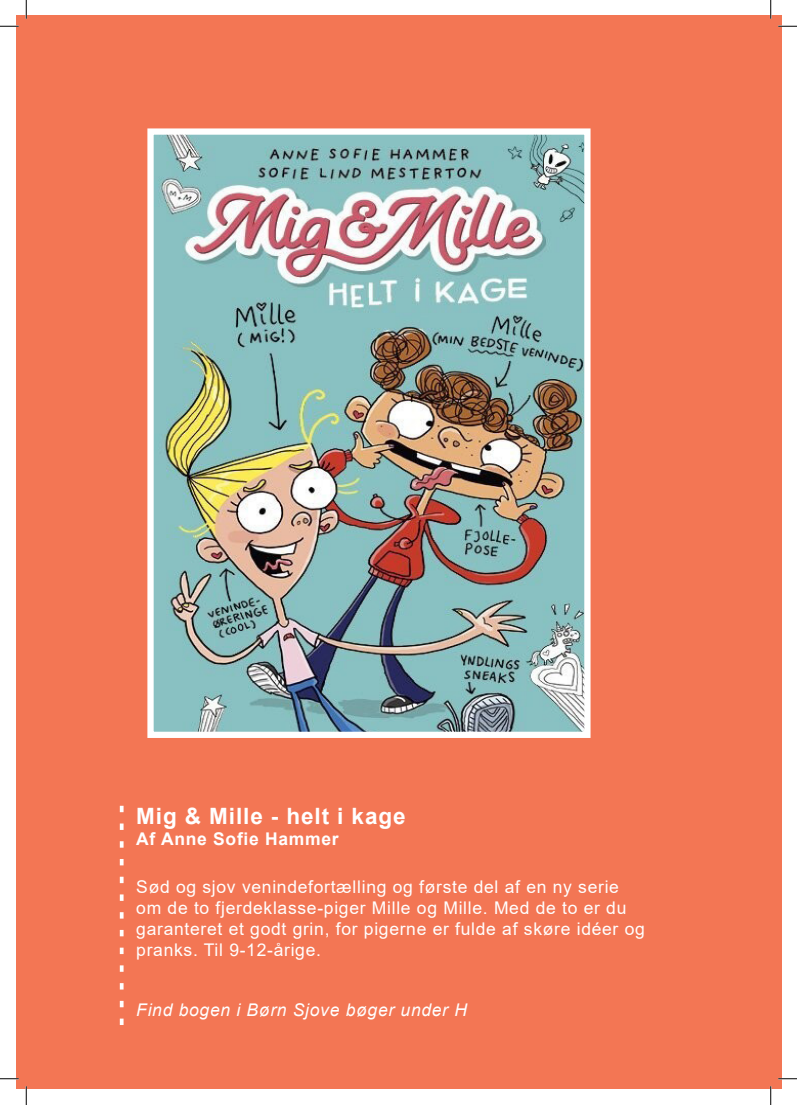
<style>
.page{position:relative;width:797px;height:1105px;background:#fff}
.page>*{position:absolute;margin:0;border:0;box-sizing:border-box;transform-origin:0 0}
.Body_Text{font:700 22.5px "Arial";letter-spacing:.04em;color:#fff}
.Body_Text-2{font:17.5px/21px "Arial";letter-spacing:.04em;color:#fff}
.Body_Text-3{font:italic 17.5px "Arial";letter-spacing:.04em;color:#fff}
.Body_Text-4{font:700 17.5px "Arial";letter-spacing:.04em;color:#fff}
</style>
<div class="page">
<div style="left:16px;top:16px;width:765px;height:1073px;background:#f37654"></div>
<img style="left:154px;top:135px;width:429px;height:596px">
<div style="left:147px;top:128px;width:443px;height:610px;border:6px solid #fff"></div>
<svg style="left:120px;top:806px;width:4px;height:219px"></svg>
<svg style="left:0;top:25px;width:19px;height:2px"></svg>
<svg style="left:778px;top:25px;width:19px;height:2px"></svg>
<svg style="left:0;top:1078px;width:19px;height:1px"></svg>
<svg style="left:778px;top:1078px;width:19px;height:1px"></svg>
<svg style="left:25px;top:0;width:2px;height:19px"></svg>
<svg style="left:25px;top:1086px;width:2px;height:19px"></svg>
<svg style="left:770px;top:0;width:1px;height:19px"></svg>
<svg style="left:770px;top:1086px;width:1px;height:19px"></svg>
<p class="Body_Text" style="left:136px;top:800px;width:271px">Mig &amp; Mille - helt i kage</p>
<p class="Body_Text-4" style="left:136px;top:826px;width:204px">Af Anne Sofie Hammer</p>
<p class="Body_Text-2" style="left:136px;top:876px;width:510px">Sød og sjov venindefortælling og første del af en ny serie om de to fjerdeklasse-piger Mille og Mille. Med de to er du garanteret et godt grin, for pigerne er fulde af skøre idéer og pranks. Til 9-12-årige.</p>
<p class="Body_Text-3" style="left:136px;top:998px;width:332px">Find bogen i Børn Sjove bøger under H</p>
</div>
